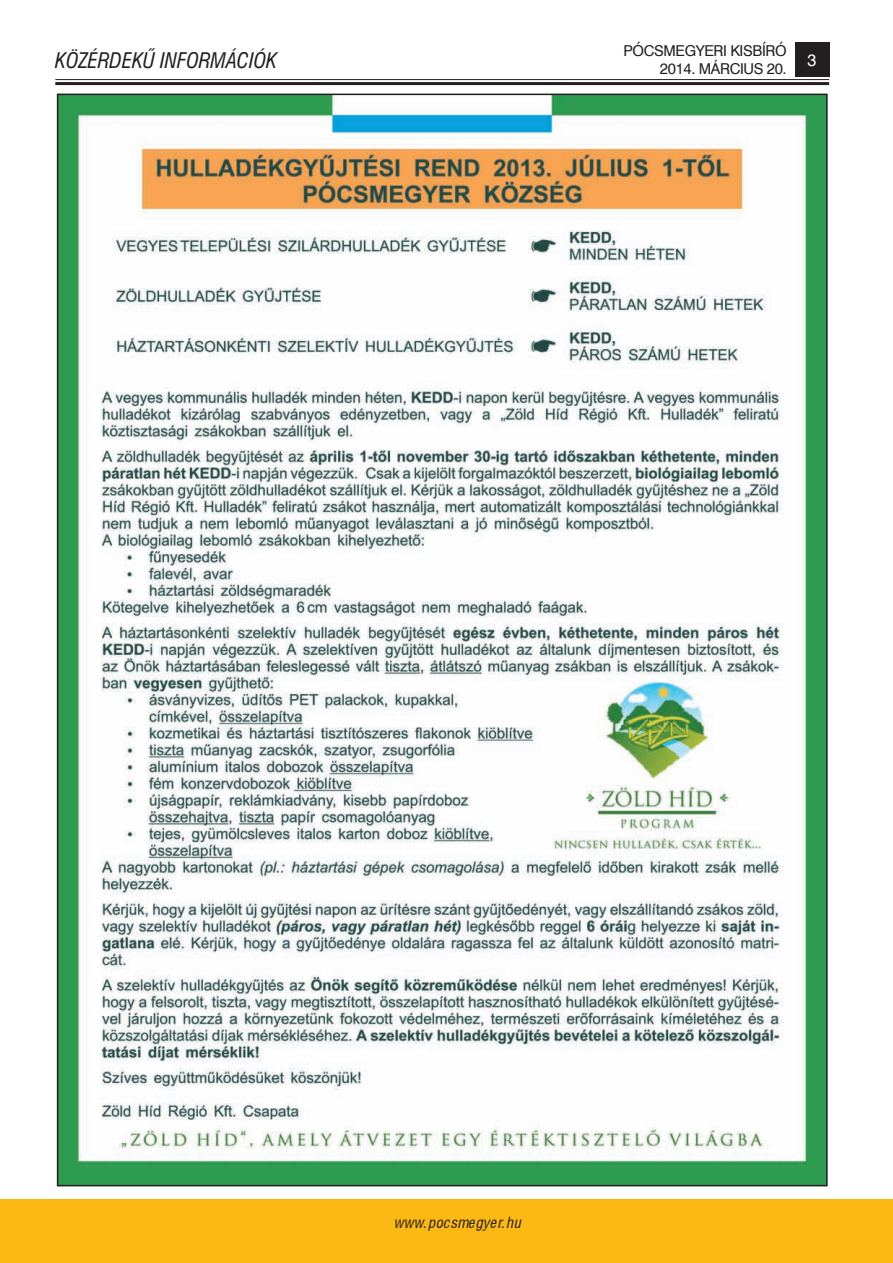
<style>
.page{position:relative;width:893px;height:1263px;background:#fff}
.page>*{position:absolute;margin:0;border:0;box-sizing:border-box;transform-origin:0 0}
.t1{font:italic condensed 21px "H Swiss 721";color:#231f20}
.t2{font:16.5px "H Swiss 721";color:#fff}
.t3{font:15px/18.3px "H Swiss 721";letter-spacing:-.025em;color:#231f20;text-align:right}
.t4{font:italic condensed 15px "Switzerland";color:#231f20}
</style>
<div class="page">
<div style="left:795px;top:43px;width:34px;height:34px;background:#231f20"></div>
<hr style="left:55px;top:79px;width:774px;height:1px;background:#231f20">
<hr style="left:55px;top:82px;width:774px;height:3px;background:#231f20">
<div style="left:0;top:1199px;width:893px;height:64px;background:#fcb814"></div>
<img style="left:60px;top:97px;width:765px;height:1086px">
<h1 class="t1" style="left:55px;top:47px;width:223px">KÖZÉRDEKŰ INFORMÁCIÓK</h1>
<p class="t3" style="left:623px;top:42px;width:165px">PÓCSMEGYERI KISBÍRÓ<br>2014. MÁRCIUS 20.</p>
<p class="t2" style="left:808px;top:50px;width:11px">3</p>
<p class="t4" style="left:393px;top:1213px;width:129px">www.pocsmegyer.hu</p>
</div>
